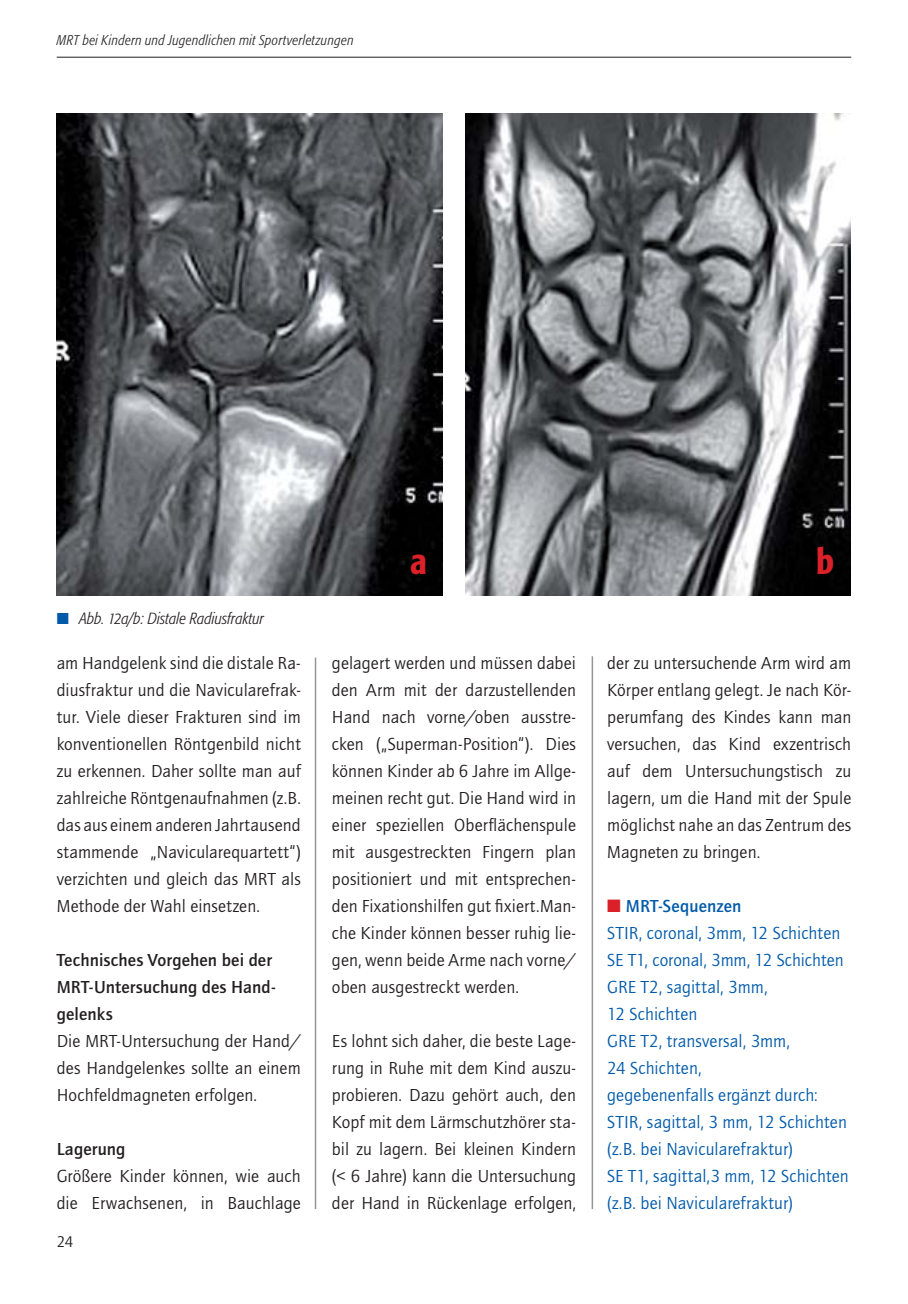
<style>
.page{position:relative;width:908px;height:1304px;background:#fff}
.page>*{position:absolute;margin:0;border:0;box-sizing:border-box;transform-origin:0 0}
.t1{font:500 condensed 36px "Formata";color:#da2028}
.t2{font:18px/27px "Quay";letter-spacing:.005em;color:#231f20;text-align:justify}
.t3{font:18px/27px "Quay";letter-spacing:.005em;color:#005aaa}
.t4{font:700 18px/27px "Quay";letter-spacing:.005em;color:#231f20}
.t5{font:italic 300 condensed 16px "Formata";color:#231f20}
.t6{font:16px "Quay";color:#231f20}
.t7{font:italic 300 condensed 14px "Formata";letter-spacing:.025em;color:#231f20}
.s1{color:#005aaa}
.s2{color:#da2028}
.s3{font-weight:700}
</style>
<div class="page">
<hr style="left:591px;top:656px;width:2px;height:553px;background:#939598">
<hr style="left:314px;top:658px;width:2px;height:551px;background:#939598">
<img style="left:57px;top:113px;width:385px;height:482px">
<img style="left:465px;top:113px;width:384px;height:482px">
<hr style="left:57px;top:57px;width:793px;height:1px;background:#231f20">
<p class="t7" style="left:57px;top:34px;width:298px">MRT bei Kindern und Jugendlichen mit Sportverletzungen</p>
<p class="t5" style="left:57px;top:612px;width:209px"><span class="s1">■</span> Abb. 12a/b: Distale Radiusfraktur</p>
<h1 class="t1" style="left:410px;top:547px;width:18px">a</h1>
<h1 class="t1" style="left:815px;top:547px;width:19px">b</h1>
<p class="t2" style="left:57px;top:651px;width:245px">am Handgelenk sind die distale Ra&shy;diusfraktur und die Navicularefrak&shy;tur. Viele dieser Frakturen sind im konventionellen Röntgenbild nicht zu erkennen. Daher sollte man auf zahlreiche Röntgenaufnahmen (z.B. das aus einem anderen Jahrtausend stammende „Navicularequartett“) verzichten und gleich das MRT als Methode der Wahl einsetzen.</p>
<p class="t4" style="left:57px;top:948px;width:220px">Technisches Vorgehen bei der<br>MRT-Untersuchung des Hand&shy;gelenks</p>
<p class="t2" style="left:57px;top:1029px;width:245px">Die MRT-Untersuchung der Hand/ des Handgelenkes sollte an einem Hochfeldmagneten erfolgen.</p>
<p class="t4" style="left:57px;top:1137px;width:70px">Lagerung</p>
<p class="t2" style="left:57px;top:1164px;width:245px">Größere Kinder können, wie auch die Erwachsenen, in Bauchlage</p>
<p class="t6" style="left:57px;top:1235px;width:18px">24</p>
<p class="t2" style="left:332px;top:651px;width:245px">gelagert werden und müssen dabei den Arm mit der darzustellenden Hand nach vorne/oben ausstre&shy;cken („Superman-Position“). Dies können Kinder ab 6 Jahre im Allge&shy;meinen recht gut. Die Hand wird in einer speziellen Oberflächenspule mit ausgestreckten Fingern plan positioniert und mit entsprechen&shy;den Fixationshilfen gut fixiert.Man&shy;che Kinder können besser ruhig lie&shy;gen, wenn beide Arme nach vorne/ oben ausgestreckt werden.</p>
<p class="t2" style="left:332px;top:1029px;width:245px">Es lohnt sich daher, die beste Lage&shy;rung in Ruhe mit dem Kind auszu&shy;probieren. Dazu gehört auch, den Kopf mit dem Lärmschutzhörer sta&shy;bil zu lagern. Bei kleinen Kindern (&lt; 6 Jahre) kann die Untersuchung der Hand in Rückenlage erfolgen,</p>
<p class="t2" style="left:607px;top:651px;width:245px">der zu untersuchende Arm wird am Körper entlang gelegt. Je nach Kör&shy;perumfang des Kindes kann man versuchen, das Kind exzentrisch auf dem Untersuchungstisch zu lagern, um die Hand mit der Spule möglichst nahe an das Zentrum des Magneten zu bringen.</p>
<p class="t3" style="left:607px;top:894px;width:243px"><span class="s2">■</span> <span class="s3">MRT-Sequenzen<br></span>STIR, coronal, 3mm, 12 Schichten<br>SE T1, coronal, 3mm, 12 Schichten<br>GRE T2, sagittal, 3mm,<br>12 Schichten<br>GRE T2, transversal, 3mm,<br>24 Schichten,<br>gegebenenfalls ergänzt durch:<br>STIR, sagittal, 3 mm, 12 Schichten (z.B. bei Navicularefraktur)<br>SE T1, sagittal,3 mm, 12 Schichten (z.B. bei Navicularefraktur)</p>
</div>
